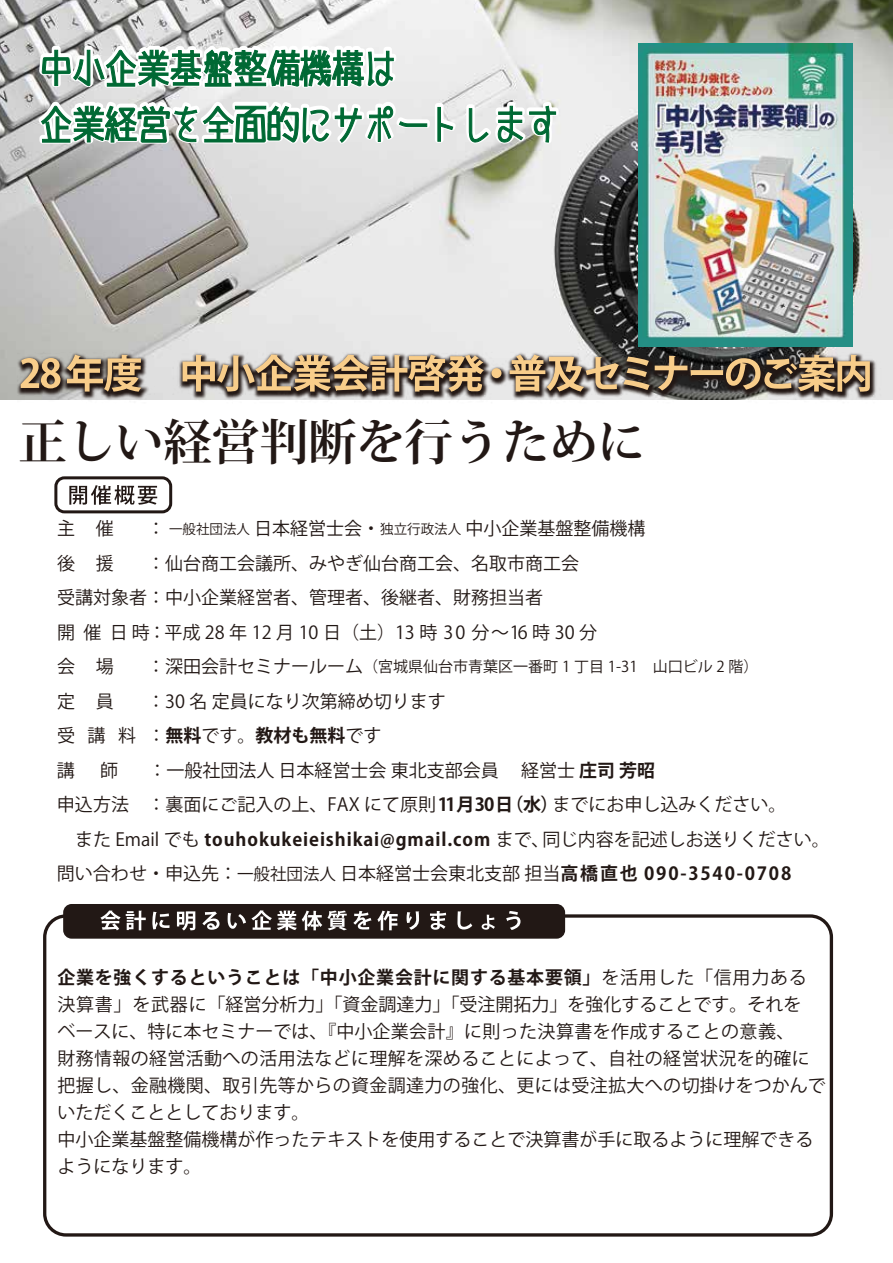
<style>
.page{position:relative;width:893px;height:1263px;background:#fff}
.page>*{position:absolute;margin:0;border:0;box-sizing:border-box;transform-origin:0 0}
.t1{font:700 48.75px "Koz Min Pr 6 N";letter-spacing:-.01em;color:#221815}
.t2{font:18px/34.5px "Koz Go Pr 6 N";color:#221815}
.t3{font:18px/27px "Koz Go Pro";color:#221815}
.t4{font:15px "Koz Go Pr 6 N";color:#221815}
.s1{font-size:13.5px}
.s2{font-size:18px}
.s3{font-weight:700}
.s4{font-size:16.5px}
</style>
<div class="page">
<img style="left:0;top:0;width:893px;height:300px">
<div style="left:54px;top:476px;width:118px;height:37px;border:3px solid #221815;border-radius:9px"></div>
<svg style="left:69px;top:485px;width:88px;height:20px"></svg>
<img style="left:638px;top:43px;width:214px;height:257px">
<div style="left:43px;top:914px;width:790px;height:322px;border:3px solid #221815;border-radius:21px"></div>
<div style="left:63px;top:904px;width:502px;height:35px;background:#221815;border-radius:9px"></div>
<svg style="left:100px;top:910px;width:46px;height:20px"></svg>
<svg style="left:152px;top:912px;width:18px;height:17px"></svg>
<svg style="left:177px;top:911px;width:18px;height:19px"></svg>
<svg style="left:202px;top:911px;width:18px;height:19px"></svg>
<svg style="left:228px;top:910px;width:119px;height:20px"></svg>
<svg style="left:353px;top:911px;width:18px;height:18px"></svg>
<svg style="left:377px;top:910px;width:21px;height:20px"></svg>
<svg style="left:407px;top:911px;width:12px;height:19px"></svg>
<svg style="left:430px;top:911px;width:16px;height:19px"></svg>
<svg style="left:457px;top:911px;width:15px;height:18px"></svg>
<svg style="left:482px;top:915px;width:13px;height:15px"></svg>
<svg style="left:506px;top:911px;width:14px;height:19px"></svg>
<svg style="left:34px;top:0;width:528px;height:227px;background:#c0ccc5"></svg>
<img style="left:0;top:300px;width:893px;height:100px">
<svg style="left:21px;top:358px;width:40px;height:30px"></svg>
<svg style="left:67px;top:355px;width:74px;height:37px;background:#a28967"></svg>
<svg style="left:183px;top:354px;width:301px;height:38px;background:#a68f71"></svg>
<div style="left:491px;top:368px;width:10px;height:10px;background:#f8cd8a;border-radius:50%"></div>
<svg style="left:510px;top:355px;width:360px;height:37px;background:#85735a"></svg>
<h1 class="t1" style="left:19px;top:414px;width:629px">正しい経営判断を行うために</h1>
<p class="t2" style="left:57px;top:512px;width:58px">主 催</p>
<p class="t2" style="left:147px;top:512px;width:500px">： <span class="s1">一般社団法人</span> 日本経営士会・<span class="s1">独立行政法人</span> 中小企業基盤整備機構</p>
<p class="t2" style="left:57px;top:546px;width:58px">後 援</p>
<p class="t2" style="left:57px;top:546px;width:542px;text-indent:90px">：仙台商工会議所、みやぎ仙台商工会、名取市商工会受講対象者：中小企業経営者、管理者、後継者、財務担当者<br>開 催 日 時：平成 28 年 12 月 10 日（土）13 時 30 分～16 時 30 分会 場</p>
<p class="t4" style="left:147px;top:658px;width:613px"><span class="s2">：深田会計セミナールーム</span>（宮城県仙台市青葉区一番町 1 丁目 1-31　山口ビル 2 階）</p>
<p class="t2" style="left:57px;top:684px;width:390px;text-indent:90px">：30 名 定員になり次第締め切ります受 講 料 ：<span class="s3">無料</span>です。<span class="s3">教材も無料</span>です<br>講</p>
<p class="t2" style="left:57px;top:684px;width:58px">定 員</p>
<p class="t2" style="left:57px;top:753px;width:774px;text-indent:43px">師　 ：一般社団法人 日本経営士会 東北支部会員 　経営士 <span class="s3">庄司 芳昭<br></span>申込方法 ：裏面にご記入の上、FAX にて原則<span class="s3">11月30日（水）</span>までにお申し込みください。　<br>　また Email でも <span class="s3">touhokukeieishikai@gmail.com</span> まで、同じ内容を記述しお送りください。問い合わせ・申込先：<span class="s4">一般社団法人</span> 日本経営士会東北支部 担当<span class="s3">高橋直也 090-3540-0708</span></p>
<p class="t3" style="left:57px;top:965px;width:770px"><span class="s3">企業を強くするということは「中小企業会計に関する基本要領」</span>を活用した「信用力ある決算書」を武器に「経営分析力」「資金調達力」「受注開拓力」を強化することです。それを<br>ベースに、特に本セミナーでは、『中小企業会計』に則った決算書を作成することの意義、<br>財務情報の経営活動への活用法などに理解を深めることによって、自社の経営状況を的確に把握し、金融機関、取引先等からの資金調達力の強化、更には受注拡大への切掛けをつかんでいただくこととしております。<br>中小企業基盤整備機構が作ったテキストを使用することで決算書が手に取るように理解できるようになります。</p>
</div>
